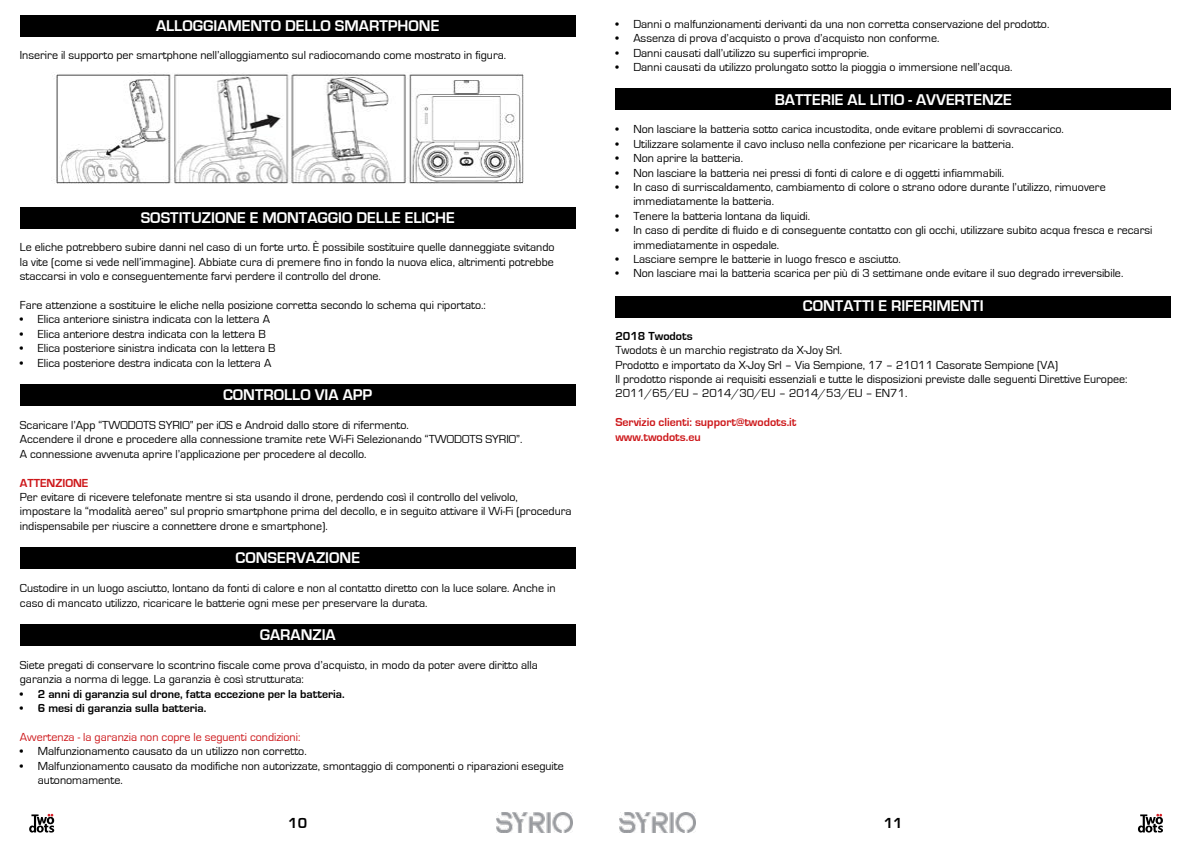
<style>
.page{position:relative;width:1191px;height:842px;background:#fff}
.page>*{position:absolute;margin:0;border:0;box-sizing:border-box;transform-origin:0 0}
.t1{font:700 16px "Eurostile";color:#fff}
.t2{font:700 15px "Eurostile";color:#000}
.t3{font:12px/14.4px "Eurostile";color:#000}
.t4{font:700 12px "Eurostile";color:#000}
.t5{font:700 12px/14.4px "Eurostile";color:#cd171a}
.t6{font:12px "Eurostile";color:#cd171a}
</style>
<div class="page">
<svg style="left:29px;top:814px;width:25px;height:18px"></svg>
<svg style="left:1138px;top:814px;width:25px;height:18px"></svg>
<img style="left:496px;top:813px;width:76px;height:20px">
<img style="left:619px;top:813px;width:76px;height:20px">
<div style="left:20px;top:15px;width:555px;height:21px;background:#000"></div>
<div style="left:20px;top:207px;width:555px;height:21px;background:#000"></div>
<div style="left:20px;top:384px;width:555px;height:21px;background:#000"></div>
<div style="left:20px;top:547px;width:555px;height:21px;background:#000"></div>
<div style="left:20px;top:624px;width:555px;height:21px;background:#000"></div>
<div style="left:615px;top:89px;width:555px;height:21px;background:#000"></div>
<div style="left:615px;top:296px;width:555px;height:21px;background:#000"></div>
<img style="left:51px;top:74px;width:473px;height:110px">
<h1 class="t1" style="left:156px;top:17px;width:285px">ALLOGGIAMENTO DELLO SMARTPHONE</h1>
<p class="t3" style="left:20px;top:48px;width:488px">Inserire il supporto per smartphone nell’alloggiamento sul radiocomando come mostrato in figura.</p>
<h1 class="t1" style="left:141px;top:209px;width:315px">SOSTITUZIONE E MONTAGGIO DELLE ELICHE</h1>
<p class="t3" style="left:20px;top:240px;width:536px;text-align:justify">Le eliche potrebbero subire danni nel caso di un forte urto. È possibile sostituire quelle danneggiate svitando la vite (come si vede nell’immagine). Abbiate cura di premere fino in fondo la nuova elica, altrimenti potrebbe staccarsi in volo e conseguentemente farvi perdere il controllo del drone.</p>
<p class="t3" style="left:20px;top:298px;width:467px">Fare attenzione a sostituire le eliche nella posizione corretta secondo lo schema qui riportato.:</p>
<p class="t3" style="left:20px;top:312px;width:252px">• Elica anteriore sinistra indicata con la lettera A</p>
<p class="t3" style="left:20px;top:327px;width:247px">• Elica anteriore destra indicata con la lettera B</p>
<p class="t3" style="left:20px;top:341px;width:257px">• Elica posteriore sinistra indicata con la lettera B</p>
<p class="t3" style="left:20px;top:356px;width:253px">• Elica posteriore destra indicata con la lettera A</p>
<h1 class="t1" style="left:223px;top:386px;width:151px">CONTROLLO VIA APP</h1>
<p class="t3" style="left:20px;top:418px;width:504px">Scaricare l’App “TWODOTS SYRIO” per iOS e Android dallo store di rifermento.<br>Accendere il drone e procedere alla connessione tramite rete Wi-Fi Selezionando “TWODOTS SYRIO”.<br>A connessione avvenuta aprire l’applicazione per procedere al decollo.</p>
<p class="t5" style="left:20px;top:476px;width:70px">ATTENZIONE</p>
<p class="t3" style="left:20px;top:490px;width:553px">Per evitare di ricevere telefonate mentre si sta usando il drone, perdendo così il controllo del velivolo, impostare la “modalità aereo” sul proprio smartphone prima del decollo, e in seguito attivare il Wi-Fi (procedura indispensabile per riuscire a connettere drone e smartphone).</p>
<h1 class="t1" style="left:235px;top:549px;width:126px">CONSERVAZIONE</h1>
<p class="t3" style="left:20px;top:581px;width:537px">Custodire in un luogo asciutto, lontano da fonti di calore e non al contatto diretto con la luce solare. Anche in caso di mancato utilizzo, ricaricare le batterie ogni mese per preservare la durata.</p>
<h1 class="t1" style="left:260px;top:626px;width:78px">GARANZIA</h1>
<p class="t3" style="left:20px;top:658px;width:519px">Siete pregati di conservare lo scontrino fiscale come prova d’acquisto, in modo da poter avere diritto alla garanzia a norma di legge. La garanzia è così strutturata:</p>
<p class="t4" style="left:20px;top:687px;width:326px">• 2 anni di garanzia sul drone, fatta eccezione per la batteria.</p>
<p class="t4" style="left:20px;top:702px;width:188px">• 6 mesi di garanzia sulla batteria.</p>
<p class="t6" style="left:20px;top:731px;width:282px">Avvertenza - la garanzia non copre le seguenti condizioni:</p>
<p class="t3" style="left:20px;top:744px;width:288px">• Malfunzionamento causato da un utilizzo non corretto.</p>
<p class="t3" style="left:38px;top:759px;width:527px;text-indent:-18px">• Malfunzionamento causato da modifiche non autorizzate, smontaggio di componenti o riparazioni eseguite autonomamente.</p>
<p class="t3" style="left:615px;top:17px;width:435px">• Danni o malfunzionamenti derivanti da una non corretta conservazione del prodotto.</p>
<p class="t3" style="left:615px;top:31px;width:326px">• Assenza di prova d’acquisto o prova d’acquisto non conforme.</p>
<p class="t3" style="left:615px;top:46px;width:255px">• Danni causati dall’utilizzo su superfici improprie.</p>
<p class="t3" style="left:615px;top:60px;width:399px">• Danni causati da utilizzo prolungato sotto la pioggia o immersione nell’acqua.</p>
<h1 class="t1" style="left:775px;top:91px;width:238px">BATTERIE AL LITIO - AVVERTENZE</h1>
<p class="t3" style="left:615px;top:123px;width:450px">• Non lasciare la batteria sotto carica incustodita, onde evitare problemi di sovraccarico.</p>
<p class="t3" style="left:615px;top:137px;width:400px">• Utilizzare solamente il cavo incluso nella confezione per ricaricare la batteria.</p>
<p class="t3" style="left:615px;top:151px;width:129px">• Non aprire la batteria.</p>
<p class="t3" style="left:615px;top:166px;width:390px">• Non lasciare la batteria nei pressi di fonti di calore e di oggetti infiammabili.</p>
<p class="t3" style="left:633px;top:180px;width:474px;text-indent:-18px">• In caso di surriscaldamento, cambiamento di colore o strano odore durante l’utilizzo, rimuovere immediatamente la batteria.</p>
<p class="t3" style="left:615px;top:209px;width:196px">• Tenere la batteria lontana da liquidi.</p>
<p class="t3" style="left:633px;top:223px;width:520px;text-indent:-18px">• In caso di perdite di fluido e di conseguente contatto con gli occhi, utilizzare subito acqua fresca e recarsi immediatamente in ospedale.</p>
<p class="t3" style="left:615px;top:252px;width:287px">• Lasciare sempre le batterie in luogo fresco e asciutto.</p>
<p class="t3" style="left:615px;top:267px;width:509px">• Non lasciare mai la batteria scarica per più di 3 settimane onde evitare il suo degrado irreversibile.</p>
<h1 class="t1" style="left:803px;top:297px;width:182px">CONTATTI E RIFERIMENTI</h1>
<p class="t4" style="left:615px;top:329px;width:79px">2018 Twodots</p>
<p class="t3" style="left:615px;top:343px;width:513px">Twodots è un marchio registrato da X-Joy Srl.<br>Prodotto e importato da X-Joy Srl – Via Sempione, 17 – 21011 Casorate Sempione (VA)<br>Il prodotto risponde ai requisiti essenziali e tutte le disposizioni previste dalle seguenti Direttive Europee:<br>2011/65/EU – 2014/30/EU – 2014/53/EU – EN71.</p>
<p class="t5" style="left:615px;top:415px;width:183px">Servizio clienti: support@twodots.it www.twodots.eu</p>
<p class="t2" style="left:288px;top:815px;width:20px">10</p>
<p class="t2" style="left:883px;top:815px;width:20px">11</p>
</div>
